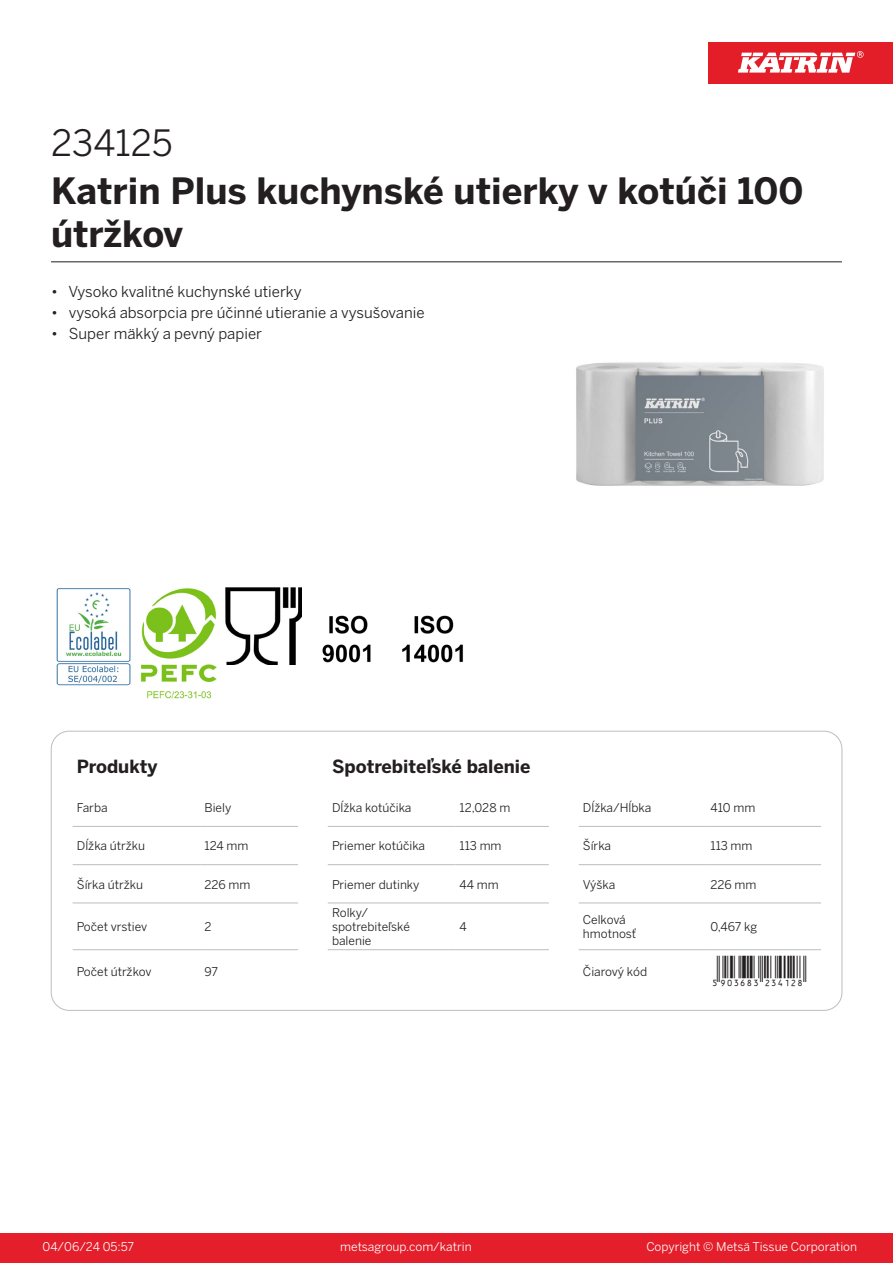
<style>
.page{position:relative;width:893px;height:1263px;background:#fff}
.page>*{position:absolute;margin:0;border:0;box-sizing:border-box;transform-origin:0 0}
.Product_Name{font:700 36px/43.2px "Benton Sans";color:#231f20}
.External_material_co{font:36px "Benton Sans";color:#231f20}
.T_EAN{font:30px "Viisas EAN Matala";color:#231f20}
.T_TableHeader{font:700 18px "Benton Sans";color:#231f20}
.MarketingBullets{font:15px "Benton Sans";color:#231f20}
.T_TableBody{font:12px/14.4px "Benton Sans";color:#231f20}
.t1{font:12px "Benton Sans";color:#fff}
</style>
<div class="page">
<div style="left:0;top:1233px;width:893px;height:30px;background:#e41e2b"></div>
<div style="left:708px;top:43px;width:185px;height:41px;background:#e31e28"></div>
<svg style="left:738px;top:51px;width:126px;height:22px"></svg>
<hr style="left:73px;top:826px;width:127px;height:1px;background:#bcbdc0">
<hr style="left:200px;top:826px;width:98px;height:1px;background:#bcbdc0">
<hr style="left:328px;top:826px;width:127px;height:1px;background:#bcbdc0">
<hr style="left:455px;top:826px;width:94px;height:1px;background:#bcbdc0">
<hr style="left:579px;top:826px;width:127px;height:1px;background:#bcbdc0">
<hr style="left:706px;top:826px;width:115px;height:1px;background:#bcbdc0">
<hr style="left:73px;top:864px;width:127px;height:1px;background:#bcbdc0">
<hr style="left:200px;top:864px;width:98px;height:1px;background:#bcbdc0">
<hr style="left:328px;top:864px;width:127px;height:1px;background:#bcbdc0">
<hr style="left:455px;top:864px;width:94px;height:1px;background:#bcbdc0">
<hr style="left:579px;top:864px;width:127px;height:1px;background:#bcbdc0">
<hr style="left:706px;top:864px;width:115px;height:1px;background:#bcbdc0">
<hr style="left:73px;top:903px;width:127px;height:1px;background:#bcbdc0">
<hr style="left:200px;top:903px;width:98px;height:1px;background:#bcbdc0">
<hr style="left:328px;top:903px;width:127px;height:1px;background:#bcbdc0">
<hr style="left:455px;top:903px;width:94px;height:1px;background:#bcbdc0">
<hr style="left:579px;top:903px;width:127px;height:1px;background:#bcbdc0">
<hr style="left:706px;top:903px;width:115px;height:1px;background:#bcbdc0">
<hr style="left:73px;top:949px;width:127px;height:1px;background:#bcbdc0">
<hr style="left:200px;top:949px;width:98px;height:1px;background:#bcbdc0">
<hr style="left:328px;top:949px;width:127px;height:1px;background:#bcbdc0">
<hr style="left:455px;top:949px;width:94px;height:1px;background:#bcbdc0">
<hr style="left:579px;top:949px;width:127px;height:1px;background:#bcbdc0">
<hr style="left:706px;top:949px;width:115px;height:1px;background:#bcbdc0">
<img style="left:576px;top:362px;width:248px;height:124px">
<img style="left:56px;top:588px;width:75px;height:98px">
<img style="left:141px;top:588px;width:76px;height:111px">
<img style="left:225px;top:587px;width:77px;height:77px">
<img style="left:322px;top:615px;width:49px;height:48px">
<img style="left:402px;top:615px;width:61px;height:48px">
<hr style="left:51px;top:261px;width:791px;height:1px;background:#231f20">
<p class="External_material_co" style="left:51px;top:121px;width:123px">234125</p>
<p class="Product_Name" style="left:51px;top:170px;width:754px">Katrin Plus kuchynské utierky v kotúči 100 útržkov</p>
<p class="MarketingBullets" style="left:51px;top:282px;width:252px">• Vysoko kvalitné kuchynské utierky</p>
<p class="MarketingBullets" style="left:51px;top:303px;width:375px">• vysoká absorpcia pre účinné utieranie a vysušovanie</p>
<p class="MarketingBullets" style="left:51px;top:324px;width:213px">• Super mäkký a pevný papier</p>
<p class="T_TableHeader" style="left:77px;top:755px;width:82px">Produkty</p>
<p class="T_TableHeader" style="left:332px;top:755px;width:200px">Spotrebiteľské balenie</p>
<p class="T_TableBody" style="left:77px;top:800px;width:32px">Farba</p>
<p class="T_TableBody" style="left:204px;top:800px;width:28px">Biely</p>
<p class="T_TableBody" style="left:332px;top:800px;width:81px">Dĺžka kotúčika</p>
<p class="T_TableBody" style="left:460px;top:800px;width:52px">12,028 m</p>
<p class="T_TableBody" style="left:583px;top:800px;width:70px">Dĺžka/Hĺbka</p>
<p class="T_TableBody" style="left:710px;top:800px;width:46px">410 mm</p>
<p class="T_TableBody" style="left:77px;top:839px;width:70px">Dĺžka útržku</p>
<p class="T_TableBody" style="left:204px;top:839px;width:45px">124 mm</p>
<p class="T_TableBody" style="left:332px;top:839px;width:95px">Priemer kotúčika</p>
<p class="T_TableBody" style="left:460px;top:839px;width:43px">113 mm</p>
<p class="T_TableBody" style="left:583px;top:839px;width:30px">Šírka</p>
<p class="T_TableBody" style="left:710px;top:839px;width:43px">113 mm</p>
<p class="T_TableBody" style="left:77px;top:877px;width:68px">Šírka útržku</p>
<p class="T_TableBody" style="left:204px;top:877px;width:48px">226 mm</p>
<p class="T_TableBody" style="left:332px;top:877px;width:89px">Priemer dutinky</p>
<p class="T_TableBody" style="left:460px;top:877px;width:41px">44 mm</p>
<p class="T_TableBody" style="left:583px;top:877px;width:34px">Výška</p>
<p class="T_TableBody" style="left:710px;top:877px;width:48px">226 mm</p>
<p class="T_TableBody" style="left:77px;top:919px;width:72px">Počet vrstiev</p>
<p class="T_TableBody" style="left:204px;top:919px;width:9px">2</p>
<p class="T_TableBody" style="left:332px;top:905px;width:38px">Rolky/</p>
<p class="T_TableBody" style="left:332px;top:919px;width:79px">spotrebiteľské balenie</p>
<p class="T_TableBody" style="left:460px;top:919px;width:9px">4</p>
<p class="T_TableBody" style="left:583px;top:912px;width:44px">Celková</p>
<p class="T_TableBody" style="left:583px;top:927px;width:55px">hmotnosť</p>
<p class="T_TableBody" style="left:710px;top:919px;width:48px">0,467 kg</p>
<p class="T_TableBody" style="left:77px;top:964px;width:76px">Počet útržkov</p>
<p class="T_TableBody" style="left:204px;top:964px;width:15px">97</p>
<p class="T_TableBody" style="left:583px;top:964px;width:66px">Čiarový kód</p>
<p class="T_EAN" style="left:710px;top:955px;width:97px">*5903683234128*</p>
<p class="t1" style="left:43px;top:1239px;width:93px">04/06/24 05:57</p>
<p class="t1" style="left:340px;top:1239px;width:133px">metsagroup.com/katrin</p>
<p class="t1" style="left:646px;top:1239px;width:212px">Copyright © Metsä Tissue Corporation</p>
</div>
